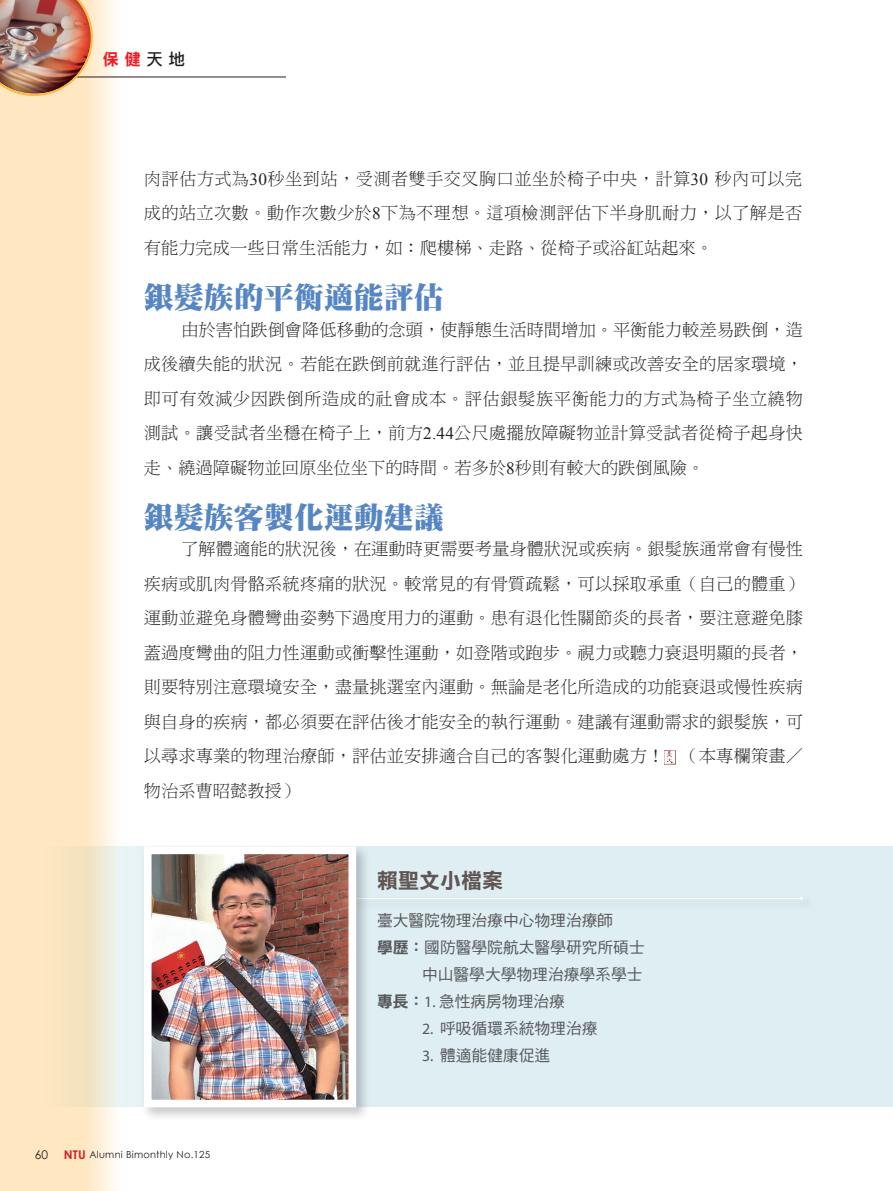
<style>
.page{position:relative;width:893px;height:1191px;background:#fff}
.page>*{position:absolute;margin:0;border:0;box-sizing:border-box;transform-origin:0 0}
.內文-中標{font:30px "DF Ming Std W12";color:#5786c5}
.內文-小小標{font:21px "DF Li Hei Std W7";color:#5f5552}
.內文11_5{font:17.25px/34.5px "DF Ming Std W3";letter-spacing:.005em;color:#231f20;text-align:justify}
.t1{font:16.5px "DF Hei Std W9";color:#ee1d23}
.作者簡介{font:15.75px "DF Hei Std W5";color:#57585a}
.t2{font:12px "Century Gothic";color:#231f20}
.t3{font:9.75px "Century Gothic";letter-spacing:.025em;color:#231f20}
.s1{font-family:"DF Li Hei Std W5";color:#231f20}
.s2{font-family:"Times New Roman"}
.s3{font-weight:700;font-size:12px;color:#d1232a}
.s4{font-family:"DF Li Hei Std W7"}
.s5{font-family:"Myriad Pro"}
</style>
<div class="page">
<svg style="left:0;top:0;width:128px;height:1191px;background:#fdebcd"></svg>
<svg style="left:664px;top:751px;width:12px;height:13px"></svg>
<svg style="left:0;top:846px;width:893px;height:261px;background:#e3ecea"></svg>
<div style="left:162px;top:894px;width:652px;height:17px;background:#dbeaef"></div>
<hr style="left:163px;top:898px;width:638px;height:1px;background:#fff">
<div style="left:140px;top:843px;width:231px;height:279px;background:#231f20;opacity:.25"></div>
<img style="left:153px;top:855px;width:194px;height:243px">
<div style="left:144px;top:846px;width:212px;height:261px;border:8px solid #fff"></div>
<hr style="left:0;top:77px;width:286px;height:1px;background:#231f20">
<img style="left:0;top:0;width:93px;height:96px">
<p class="t1" style="left:103px;top:50px;width:84px">保 健 <span class="s1">天地</span></p>
<p class="內文11_5" style="left:144px;top:161px;width:660px">肉評估方式為<span class="s2">30</span>秒坐到站，受測者雙手交叉胸口並坐於椅子中央，計算<span class="s2">30</span> 秒內可以完成的站立次數。動作次數少於<span class="s2">8</span>下為不理想。這項檢測評估下半身肌耐力，以了解是否有能力完成一些日常生活能力，如：爬樓梯、走路、從椅子或浴缸站起來。</p>
<p class="內文-中標" style="left:144px;top:281px;width:301px">銀髮族的平衡適能評估</p>
<p class="內文11_5" style="left:144px;top:312px;width:661px;text-indent:38px">由於害怕跌倒會降低移動的念頭，使靜態生活時間增加。平衡能力較差易跌倒，造成後續失能的狀況。若能在跌倒前就進行評估，並且提早訓練或改善安全的居家環境，即可有效減少因跌倒所造成的社會成本。評估銀髮族平衡能力的方式為椅子坐立繞物測試。讓受試者坐穩在椅子上，前方<span class="s2">2.44</span>公尺處擺放障礙物並計算受試者從椅子起身快走、繞過障礙物並回原坐位坐下的時間。若多於<span class="s2">8</span>秒則有較大的跌倒風險。</p>
<p class="內文-中標" style="left:144px;top:500px;width:301px">銀髮族客製化運動建議</p>
<p class="內文11_5" style="left:144px;top:531px;width:661px;text-indent:38px">了解體適能的狀況後，在運動時更需要考量身體狀況或疾病。銀髮族通常會有慢性疾病或肌肉骨骼系統疼痛的狀況。較常見的有骨質疏鬆，可以採取承重（自己的體重）運動並避免身體彎曲姿勢下過度用力的運動。患有退化性關節炎的長者，要注意避免膝蓋過度彎曲的阻力性運動或衝擊性運動，如登階或跑步。視力或聽力衰退明顯的長者，則要特別注意環境安全，盡量挑選室內運動。無論是老化所造成的功能衰退或慢性疾病與自身的疾病，都必須要在評估後才能安全的執行運動。建議有運動需求的銀髮族，可以尋求專業的物理治療師，評估並安排適合自己的客製化運動處方！ （本專欄策畫／物治系曹昭懿教授）</p>
<p class="t2" style="left:35px;top:1146px;width:15px">60</p>
<p class="t3" style="left:64px;top:1147px;width:148px"><span class="s3">NTU</span> Alumni Bimonthly No.125</p>
<p class="內文-小小標" style="left:377px;top:869px;width:128px">賴聖文小檔案</p>
<p class="作者簡介" style="left:377px;top:911px;width:238px">臺大醫院物理治療中心物理治療師</p>
<p class="作者簡介" style="left:377px;top:938px;width:269px"><span class="s4">學歷：</span>國防醫學院航太醫學研究所碩士</p>
<p class="作者簡介" style="left:422px;top:965px;width:222px">中山醫學大學物理治療學系學士</p>
<p class="作者簡介" style="left:377px;top:992px;width:189px"><span class="s4">專長：</span><span class="s5">1.</span> 急性病房物理治療</p>
<p class="作者簡介" style="left:422px;top:1019px;width:177px"><span class="s5">2.</span> 呼吸循環系統物理治療</p>
<p class="作者簡介" style="left:422px;top:1046px;width:130px"><span class="s5">3.</span> 體適能健康促進</p>
</div>
